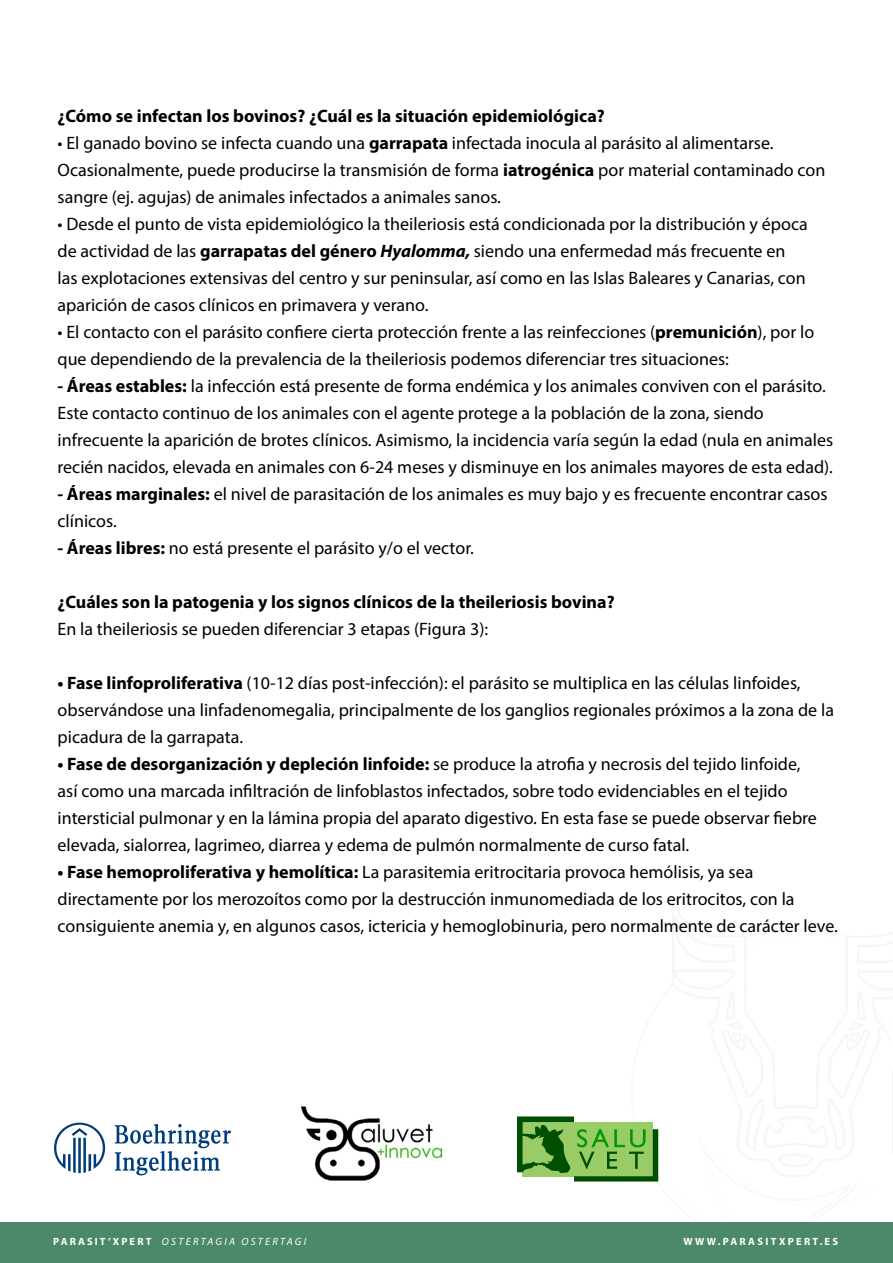
<style>
.page{position:relative;width:893px;height:1263px;background:#fff}
.page>*{position:absolute;margin:0;border:0;box-sizing:border-box;transform-origin:0 0}
.t1{font:18px/27px "Myriad Pro";color:#000}
.t2{font:700 18px "Myriad Pro";color:#000}
.t3{font:italic 10.5px "Myriad Pro";letter-spacing:.22em;color:#fff}
.t4{font:700 10.5px "Myriad Pro";letter-spacing:.22em;color:#fff}
.s1{font-weight:700}
.s2{font-weight:700;font-style:italic}
.s3{font-weight:700;font-style:normal}
</style>
<div class="page">
<div style="left:0;top:1222px;width:893px;height:41px;background:#4c896b"></div>
<svg style="left:517px;top:1116px;width:141px;height:65px;background:#72ac54"></svg>
<svg style="left:54px;top:1122px;width:51px;height:51px"></svg>
<svg style="left:115px;top:1124px;width:116px;height:51px"></svg>
<img style="left:300px;top:1106px;width:143px;height:75px">
<p class="t2" style="left:58px;top:104px;width:549px">¿Cómo se infectan los bovinos? ¿Cuál es la situación epidemiológica?</p>
<p class="t1" style="left:58px;top:129px;width:769px">• El ganado bovino se infecta cuando una <span class="s1">garrapata</span> infectada inocula al parásito al alimentarse.<br>Ocasionalmente, puede producirse la transmisión de forma <span class="s1">iatrogénica</span> por material contaminado con sangre (ej. agujas) de animales infectados a animales sanos.</p>
<p class="t1" style="left:58px;top:210px;width:752px">• Desde el punto de vista epidemiológico la theileriosis está condicionada por la distribución y época de actividad de las <span class="s1">garrapatas del género</span> <span class="s2">Hyalomma,</span> siendo una enfermedad más frecuente en las explotaciones extensivas del centro y sur peninsular, así como en las Islas Baleares y Canarias, con aparición de casos clínicos en primavera y verano.</p>
<p class="t1" style="left:58px;top:318px;width:758px">• El contacto con el parásito confiere cierta protección frente a las reinfecciones (<span class="s1">premunición</span>), por lo que dependiendo de la prevalencia de la theileriosis podemos diferenciar tres situaciones:</p>
<p class="t1" style="left:58px;top:372px;width:777px"><span class="s1">- Áreas estables:</span> la infección está presente de forma endémica y los animales conviven con el parásito.<br>Este contacto continuo de los animales con el agente protege a la población de la zona, siendo infrecuente la aparición de brotes clínicos. Asimismo, la incidencia varía según la edad (nula en animales recién nacidos, elevada en animales con 6-24 meses y disminuye en los animales mayores de esta edad).</p>
<p class="t1" style="left:58px;top:480px;width:772px"><span class="s1">- Áreas marginales:</span> el nivel de parasitación de los animales es muy bajo y es frecuente encontrar casos clínicos.</p>
<p class="t1" style="left:58px;top:534px;width:418px"><span class="s1">- Áreas libres:</span> no está presente el parásito y/o el vector.</p>
<p class="t2" style="left:58px;top:590px;width:559px">¿Cuáles son la patogenia y los signos clínicos de la theileriosis bovina?</p>
<p class="t1" style="left:58px;top:615px;width:432px">En la theileriosis se pueden diferenciar 3 etapas (Figura 3):</p>
<p class="t1" style="left:58px;top:669px;width:778px"><span class="s1">• Fase linfoproliferativa</span> (10-12 días post-infección): el parásito se multiplica en las células linfoides, observándose una linfadenomegalia, principalmente de los ganglios regionales próximos a la zona de la picadura de la garrapata.</p>
<p class="t1" style="left:58px;top:750px;width:761px"><span class="s1">• Fase de desorganización y depleción linfoide:</span> se produce la atrofia y necrosis del tejido linfoide, así como una marcada infiltración de linfoblastos infectados, sobre todo evidenciables en el tejido intersticial pulmonar y en la lámina propia del aparato digestivo. En esta fase se puede observar fiebre elevada, sialorrea, lagrimeo, diarrea y edema de pulmón normalmente de curso fatal.</p>
<p class="t1" style="left:58px;top:858px;width:782px"><span class="s1">• Fase hemoproliferativa y hemolítica:</span> La parasitemia eritrocitaria provoca hemólisis, ya sea directamente por los merozoítos como por la destrucción inmunomediada de los eritrocitos, con la consiguiente anemia y, en algunos casos, ictericia y hemoglobinuria, pero normalmente de carácter leve.</p>
<p class="t3" style="left:53px;top:1235px;width:255px"><span class="s3">PARASIT’XPERT</span> OSTERTAGIA OSTERTAGI</p>
<p class="t4" style="left:683px;top:1235px;width:156px">WWW.PARASITXPERT.ES</p>
</div>
